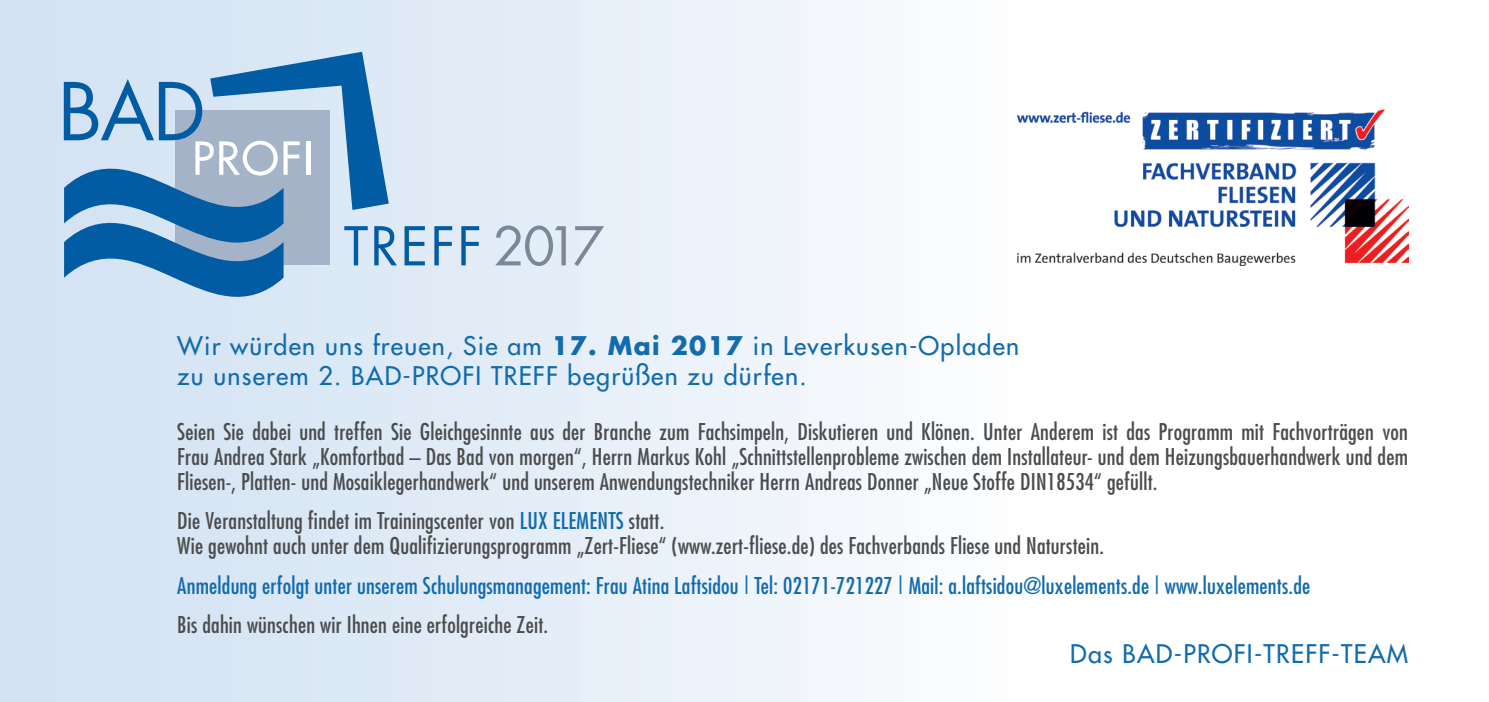
<style>
.page{position:relative;width:1489px;height:702px;background:#fff}
.page>*{position:absolute;margin:0;border:0;box-sizing:border-box;transform-origin:0 0}
.t1{font:25px/29.8px "Futura";letter-spacing:.05em;color:#116bad}
.t2{font:condensed 22.5px/25px "Futura";letter-spacing:.01em;color:#4b4c4d;text-align:justify}
.t3{font:condensed 22.5px "Futura";letter-spacing:.01em;color:#116bad}
.s1{font-weight:700}
.s2{color:#116bad}
</style>
<div class="page">
<div style="left:0;top:0;width:1017px;height:702px;background:linear-gradient(to right,#cfe0f2,#fafcfd)"></div>
<svg style="left:64px;top:52px;width:333px;height:292px"></svg>
<svg style="left:404px;top:226px;width:21px;height:39px"></svg>
<svg style="left:434px;top:226px;width:18px;height:39px"></svg>
<svg style="left:461px;top:226px;width:18px;height:39px"></svg>
<svg style="left:495px;top:225px;width:71px;height:41px"></svg>
<svg style="left:574px;top:226px;width:30px;height:40px"></svg>
<img style="left:1017px;top:109px;width:390px;height:156px">
<p class="t1" style="left:177px;top:331px;width:843px">Wir würden uns freuen, Sie am <span class="s1">17. Mai 2017</span> in Leverkusen-Opladen zu unserem 2. BAD-PROFI TREFF begrüßen zu dürfen.</p>
<p class="t2" style="left:177px;top:419px;width:1232px">Seien Sie dabei und treffen Sie Gleichgesinnte aus der Branche zum Fachsimpeln, Diskutieren und Klönen. Unter Anderem ist das Programm mit Fachvorträgen von Frau Andrea Stark „Komfortbad – Das Bad von morgen“, Herrn Markus Kohl „Schnittstellenprobleme zwischen dem Installateur- und dem Heizungsbauerhandwerk und dem Fliesen-, Platten- und Mosaiklegerhandwerk“ und unserem Anwendungstechniker Herrn Andreas Donner „Neue Stoffe DIN18534“ gefüllt.</p>
<p class="t2" style="left:177px;top:508px;width:928px">Die Veranstaltung findet im Trainingscenter von <span class="s2">LUX ELEMENTS</span> statt.<br>Wie gewohnt auch unter dem Qualifizierungsprogramm „Zert-Fliese“ (www.zert-fliese.de) des Fachverbands Fliese und Naturstein.</p>
<p class="t3" style="left:177px;top:571px;width:1134px">Anmeldung erfolgt unter unserem Schulungsmanagement: Frau Atina Laftsidou | Tel: 02171-721227 | Mail: a.laftsidou@luxelements.de | www.luxelements.de</p>
<p class="t2" style="left:177px;top:611px;width:372px">Bis dahin wünschen wir Ihnen eine erfolgreiche Zeit.</p>
<p class="t1" style="left:1070px;top:638px;width:339px">Das BAD-PROFI-TREFF-TEAM</p>
</div>
